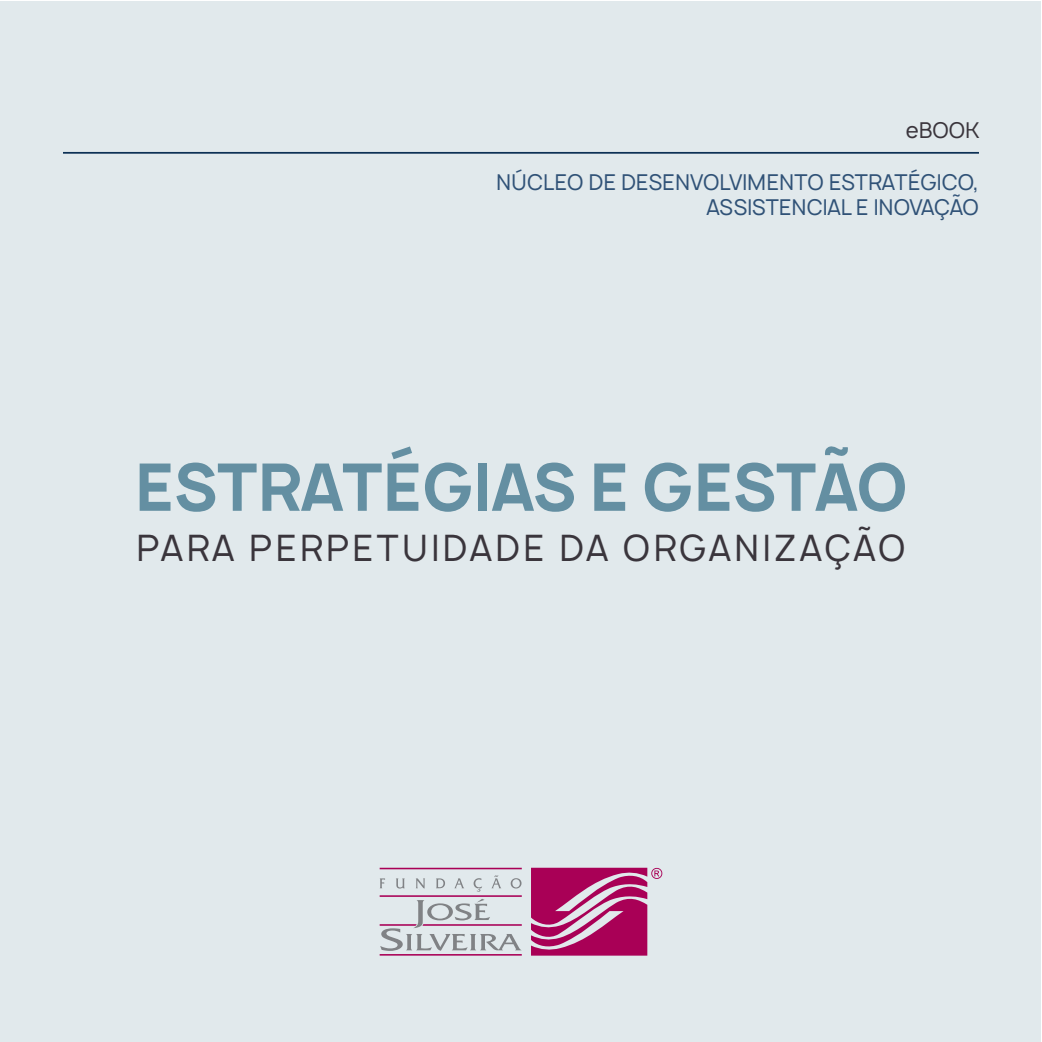
<style>
.page{position:relative;width:1042px;height:1042px;background:#fff}
.page>*{position:absolute;margin:0;border:0;box-sizing:border-box;transform-origin:0 0}
.t1{font:700 63px "Manrope";color:#648fa2}
.t2{font:35px "Manrope";letter-spacing:.09em;color:#3a353c}
.t3{font:21px/25.2px "Manrope";color:#305277;text-align:right}
.t4{font:21px "Manrope";color:#3a353c}
</style>
<div class="page">
<div style="left:1px;top:1px;width:1040px;height:1040px;background:#e1e9ec"></div>
<hr style="left:63px;top:152px;width:916px;height:2px;background:#0d3155">
<svg style="left:380px;top:868px;width:282px;height:87px"></svg>
<p class="t4" style="left:906px;top:117px;width:75px">EBOOK</p>
<p class="t3" style="left:496px;top:170px;width:484px">NÚCLEO DE DESENVOLVIMENTO ESTRATÉGICO,<br>ASSISTENCIAL E INOVAÇÃO</p>
<h1 class="t1" style="left:134px;top:444px;width:774px">ESTRATÉGIAS E GESTÃO</h1>
<h2 class="t2" style="left:136px;top:526px;width:51px">PARA</h2>
<h2 class="t2" style="left:249px;top:526px;width:206px">PERPETUIDADE</h2>
<h2 class="t2" style="left:559px;top:526px;width:89px">DA ORGANI</h2>
<h2 class="t2" style="left:774px;top:526px;width:53px">ZAÇÃO</h2>
</div>
